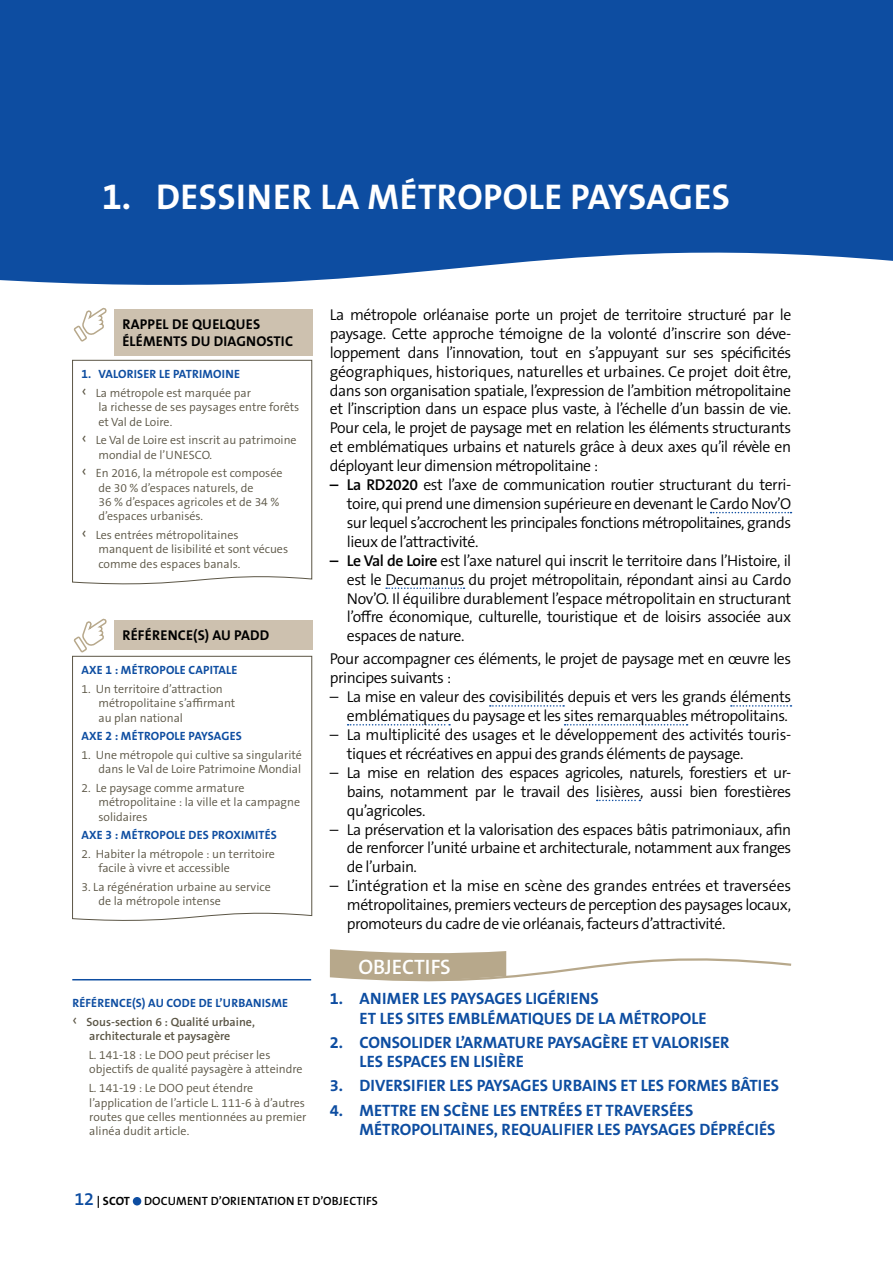
<style>
.page{position:relative;width:893px;height:1263px;background:#fff}
.page>*{position:absolute;margin:0;border:0;box-sizing:border-box;transform-origin:0 0}
.TITRES_DE_FICHES{font:700 36px "The Sans B W7";letter-spacing:.015em;color:#fff}
.Objectif_1{font:600 21px "The Sans B W6";letter-spacing:-.005em;color:#fff}
.t1{font:700 16.5px/19.8px "The Sans B W7";color:#0d4da1}
.texte_courant_1_colo{font:300 15.75px/18.9px "The Sans B W4";letter-spacing:-.03em;color:#000;text-align:justify}
.Texte_courant_1_colo{font:300 15.75px/18.9px "The Sans B W4";letter-spacing:-.03em;color:#000;text-align:justify}
.bloc_de_définitions{font:700 14.25px/17.1px "The Sans B W7";letter-spacing:.015em;color:#000}
.texte_rappel_refrenc{font:300 12px/14.4px "The Sans B W4";color:#5b5545}
.Titres_rappels_refer{font:700 12px "The Sans B W7";letter-spacing:.015em;color:#0d4da1}
.t2{font:600 12px/14.4px "The Sans B W6";color:#5b5545}
.t3{font:600 12px "The Sans B W6";letter-spacing:.015em;color:#000}
.s1{font-size:18px}
.s2{font-family:"The Sans B W4";font-weight:300;font-size:18px}
.s3{font-family:"The Sans B W6";font-weight:600}
.s4{font-style:inherit}
.s5{font-size:18px;color:#0d4da1}
.s6{font-family:"The Sans B W7";font-weight:700}
</style>
<div class="page">
<div style="left:0;top:0;width:893px;height:285px;background:#0d4da1"></div>
<div style="left:114px;top:309px;width:199px;height:47px;background:#cdc1af"></div>
<svg style="left:72px;top:360px;width:240px;height:225px"></svg>
<svg style="left:73px;top:307px;width:34px;height:35px"></svg>
<div style="left:114px;top:620px;width:199px;height:30px;background:#cdc1af"></div>
<svg style="left:72px;top:655px;width:240px;height:266px"></svg>
<svg style="left:73px;top:618px;width:34px;height:35px"></svg>
<hr style="left:72px;top:979px;width:239px;height:1px;background:#0d4da1">
<svg style="left:329px;top:949px;width:463px;height:33px"></svg>
<svg style="left:711px;top:512px;width:80px;height:1px"></svg>
<svg style="left:386px;top:587px;width:78px;height:2px"></svg>
<svg style="left:490px;top:705px;width:74px;height:2px"></svg>
<svg style="left:731px;top:705px;width:60px;height:2px"></svg>
<svg style="left:348px;top:724px;width:102px;height:1px"></svg>
<svg style="left:565px;top:724px;width:123px;height:1px"></svg>
<svg style="left:597px;top:800px;width:43px;height:1px"></svg>
<div style="left:133px;top:1197px;width:8px;height:8px;background:#0d4da1;border-radius:50%"></div>
<p class="TITRES_DE_FICHES" style="left:102px;top:174px;width:629px">1. DESSINER LA MÉTROPOLE PAYSAGES</p>
<p class="bloc_de_définitions" style="left:122px;top:316px;width:172px">RAPPEL DE QUELQUES<br>ÉLÉMENTS DU DIAGNOSTIC</p>
<p class="Titres_rappels_refer" style="left:81px;top:366px;width:160px">1. VALORISER LE PATRIMOINE</p>
<p class="texte_rappel_refrenc" style="left:98px;top:385px;width:202px;text-indent:-17px"><span class="s1">‹</span> La métropole est marquée par<br>la richesse de ses paysages entre forêts et Val de Loire.</p>
<p class="texte_rappel_refrenc" style="left:98px;top:433px;width:200px;text-indent:-17px"><span class="s1">‹</span> Le Val de Loire est inscrit au patrimoine mondial de l’UNESCO.</p>
<p class="texte_rappel_refrenc" style="left:98px;top:466px;width:186px;text-indent:-17px"><span class="s1">‹</span> En 2016, la métropole est composée de 30 % d’espaces naturels, de<br>36 % d’espaces agricoles et de 34 % d’espaces urbanisés.</p>
<p class="texte_rappel_refrenc" style="left:98px;top:528px;width:191px;text-indent:-17px"><span class="s1">‹</span> Les entrées métropolitaines manquent de lisibilité et sont vécues comme des espaces banals.</p>
<p class="bloc_de_définitions" style="left:122px;top:627px;width:149px">RÉFÉRENCE(S) AU PADD</p>
<p class="Titres_rappels_refer" style="left:82px;top:662px;width:157px">AXE 1 : MÉTROPOLE CAPITALE</p>
<p class="texte_rappel_refrenc" style="left:98px;top:681px;width:138px;text-indent:-17px">1. Un territoire d’attraction métropolitaine s’affirmant au plan national</p>
<p class="Titres_rappels_refer" style="left:82px;top:728px;width:162px">AXE 2 : MÉTROPOLE PAYSAGES</p>
<p class="texte_rappel_refrenc" style="left:81px;top:748px;width:222px;text-align:right">1. Une métropole qui cultive sa singularité dans le Val de Loire Patrimoine Mondial</p>
<p class="texte_rappel_refrenc" style="left:98px;top:781px;width:203px;text-indent:-17px">2. Le paysage comme armature métropolitaine : la ville et la campagne solidaires</p>
<p class="Titres_rappels_refer" style="left:82px;top:827px;width:197px">AXE 3 : MÉTROPOLE DES PROXIMITÉS</p>
<p class="texte_rappel_refrenc" style="left:98px;top:847px;width:178px;text-indent:-17px">2. Habiter la métropole : un territoire facile à vivre et accessible</p>
<p class="texte_rappel_refrenc" style="left:98px;top:880px;width:174px;text-indent:-17px">3. La régénération urbaine au service de la métropole intense</p>
<p class="Titres_rappels_refer" style="left:72px;top:995px;width:217px">RÉFÉRENCE(S) AU CODE DE L’URBANISME</p>
<p class="t2" style="left:89px;top:1015px;width:167px;text-indent:-17px"><span class="s2">‹</span> Sous-section 6 : Qualité urbaine, architecturale et paysagère</p>
<p class="texte_rappel_refrenc" style="left:89px;top:1048px;width:215px">L. 141-18 : Le DOO peut préciser les objectifs de qualité paysagère à atteindre</p>
<p class="texte_rappel_refrenc" style="left:89px;top:1081px;width:219px">L. 141-19 : Le DOO peut étendre l’application de l’article L. 111-6 à d’autres routes que celles mentionnées au premier alinéa dudit article.</p>
<p class="Texte_courant_1_colo" style="left:330px;top:305px;width:463px">La métropole orléanaise porte un projet de territoire structuré par le paysage. Cette approche témoigne de la volonté d’inscrire son déve&shy;loppement dans l’innovation, tout en s’appuyant sur ses spécificités géographiques, historiques, naturelles et urbaines. Ce projet doit être, dans son organisation spatiale, l’expression de l’ambition métropolitaine et l’inscription dans un espace plus vaste, à l’échelle d’un bassin de vie.<br>Pour cela, le projet de paysage met en relation les éléments structurants et emblématiques urbains et naturels grâce à deux axes qu’il révèle en déployant leur dimension métropolitaine :</p>
<p class="texte_courant_1_colo" style="left:347px;top:475px;width:446px;text-indent:-17px"><span class="s3">– La RD2020</span> est l’axe de communication routier structurant du terri&shy;toire, qui prend une dimension supérieure en devenant le Cardo Nov’O sur lequel s’accrochent les principales fonctions métropolitaines, grands lieux de l’attractivité.</p>
<p class="texte_courant_1_colo" style="left:347px;top:551px;width:446px;text-indent:-17px"><span class="s3">– Le Val de Loire</span> est l’axe naturel qui inscrit le territoire dans l’Histoire, il est le Decumanus du projet métropolitain, répondant ainsi au Cardo Nov’O. Il équilibre durablement l’espace métropolitain en structurant l’offre économique, culturelle, touristique et de loisirs associée aux espaces de nature.</p>
<p class="Texte_courant_1_colo" style="left:330px;top:650px;width:463px">Pour accompagner ces éléments, le projet de paysage met en œuvre les principes suivants :</p>
<p class="texte_courant_1_colo" style="left:330px;top:687px;width:463px;text-align:right">– La mise en valeur des covisibilités depuis et vers les grands éléments emblématiques du paysage et les sites remarquables métropolitains.</p>
<p class="texte_courant_1_colo" style="left:347px;top:725px;width:446px;text-indent:-17px">– La multiplicité des usages et le développement des activités touris&shy;tiques et récréatives en appui des grands éléments de paysage.</p>
<p class="texte_courant_1_colo" style="left:347px;top:763px;width:446px;text-indent:-17px">– La mise en relation des espaces agricoles, naturels, forestiers et ur&shy;bains, notamment par le travail des lisières, aussi bien forestières qu’agricoles.</p>
<p class="texte_courant_1_colo" style="left:347px;top:820px;width:446px;text-indent:-17px">– La préservation et la valorisation des espaces bâtis patrimoniaux, afin de renforcer l’unité urbaine et architecturale, notamment aux franges de l’urbain.</p>
<p class="texte_courant_1_colo" style="left:347px;top:876px;width:446px;text-indent:-17px">– L’intégration et la mise en scène des grandes entrées et traversées métropolitaines, premiers vecteurs de perception des paysages locaux, promoteurs du cadre de vie orléanais, facteurs d’attractivité.</p>
<p class="Objectif_1" style="left:358px;top:953px;width:94px">OBJECTIFS</p>
<p class="t1" style="left:360px;top:988px;width:349px;text-indent:-30px">1. <span class="s4">ANIMER L</span>ES PAYSAGES LIGÉRIENS<br>ET LES SITES EMBLÉMATIQUES DE LA MÉTROPOLE</p>
<p class="t1" style="left:360px;top:1032px;width:371px;text-indent:-30px">2. CONSOLIDER L’ARMATURE PAYSAGÈRE ET VALORISER<br>LES ESPACES EN LISIÈRE</p>
<p class="t1" style="left:330px;top:1076px;width:451px">3. DIVERSIFIER LES PAYSAGES URBAINS ET LES FORMES BÂTIES</p>
<p class="t1" style="left:360px;top:1100px;width:417px;text-indent:-30px">4. METTRE EN SCÈNE LES ENTRÉES ET TRAVERSÉES<br>MÉTROPOLITAINES, REQUALIFIER LES PAYSAGES DÉPRÉCIÉS</p>
<p class="t3" style="left:74px;top:1194px;width:305px"><span class="s5">12</span> <span class="s6">| SCOT</span> DOCUMENT D’ORIENTATION ET D’OBJECTIFS</p>
</div>
